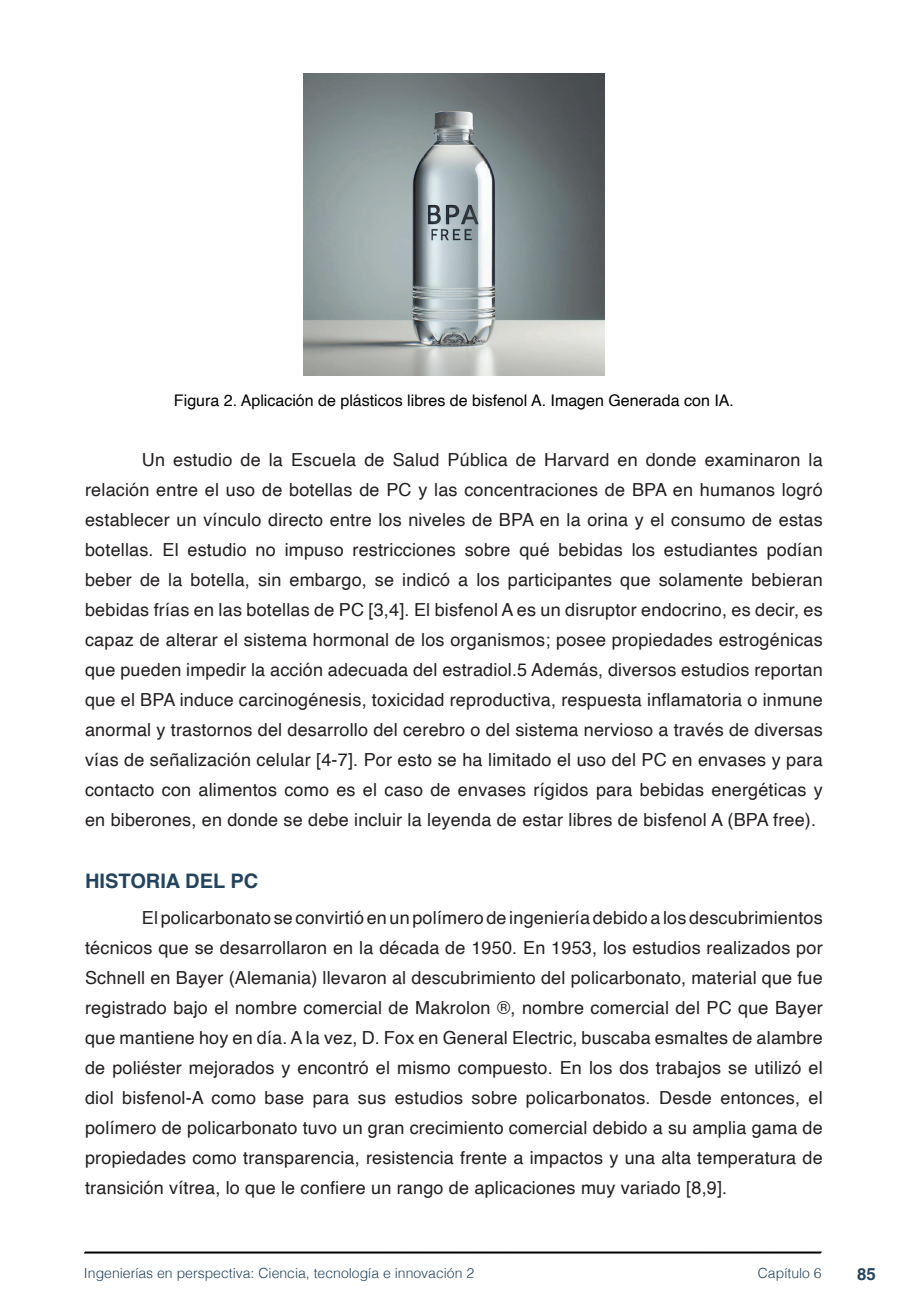
<style>
.page{position:relative;width:908px;height:1304px;background:#fff}
.page>*{position:absolute;margin:0;border:0;box-sizing:border-box;transform-origin:0 0}
.TITULOS{font:700 20px "Helvetica";color:#23445f}
.txt{font:18px/30px "Helvetica";letter-spacing:.01em;color:#231f20;text-align:justify}
.t1{font:700 16.8px "Helvetica";color:#23445f}
.imagens_graf_tab{font:16px "Helvetica";color:#000}
.t2{font:300 14px "Helvetica";color:#23445f}
</style>
<div class="page">
<svg style="left:84px;top:1251px;width:737px;height:3px;background:#515151"></svg>
<img style="left:303px;top:74px;width:301px;height:301px">
<p class="imagens_graf_tab" style="left:174px;top:388px;width:561px">Figura 2. Aplicación de plásticos libres de bisfenol A. Imagen Generada con IA.</p>
<p class="txt" style="left:85px;top:445px;width:738px;text-indent:57px">Un estudio de la Escuela de Salud Pública de Harvard en donde examinaron la relación entre el uso de botellas de PC y las concentraciones de BPA en humanos logró establecer un vínculo directo entre los niveles de BPA en la orina y el consumo de estas botellas. El estudio no impuso restricciones sobre qué bebidas los estudiantes podían beber de la botella, sin embargo, se indicó a los participantes que solamente bebieran bebidas frías en las botellas de PC [3,4]. El bisfenol A es un disruptor endocrino, es decir, es capaz de alterar el sistema hormonal de los organismos; posee propiedades estrogénicas que pueden impedir la acción adecuada del estradiol.5 Además, diversos estudios reportan que el BPA induce carcinogénesis, toxicidad reproductiva, respuesta inflamatoria o inmune anormal y trastornos del desarrollo del cerebro o del sistema nervioso a través de diversas vías de señalización celular [4-7]. Por esto se ha limitado el uso del PC en envases y para contacto con alimentos como es el caso de envases rígidos para bebidas energéticas y en biberones, en donde se debe incluir la leyenda de estar libres de bisfenol A (BPA free).</p>
<p class="TITULOS" style="left:85px;top:869px;width:175px">HISTORIA DEL PC</p>
<p class="txt" style="left:85px;top:903px;width:738px;text-indent:57px">El policarbonato se convirtió en un polímero de ingeniería debido a los descubrimientos técnicos que se desarrollaron en la década de 1950. En 1953, los estudios realizados por Schnell en Bayer (Alemania) llevaron al descubrimiento del policarbonato, material que fue registrado bajo el nombre comercial de Makrolon ®, nombre comercial del PC que Bayer que mantiene hoy en día. A la vez, D. Fox en General Electric, buscaba esmaltes de alambre de poliéster mejorados y encontró el mismo compuesto. En los dos trabajos se utilizó el diol bisfenol-A como base para sus estudios sobre policarbonatos. Desde entonces, el polímero de policarbonato tuvo un gran crecimiento comercial debido a su amplia gama de propiedades como transparencia, resistencia frente a impactos y una alta temperatura de transición vítrea, lo que le confiere un rango de aplicaciones muy variado [8,9].</p>
<p class="t2" style="left:84px;top:1261px;width:391px">Ingenierías en perspectiva: Ciencia, tecnología e innovación 2</p>
<p class="t2" style="left:757px;top:1261px;width:65px">Capítulo 6</p>
<p class="t1" style="left:856px;top:1264px;width:20px">85</p>
</div>
